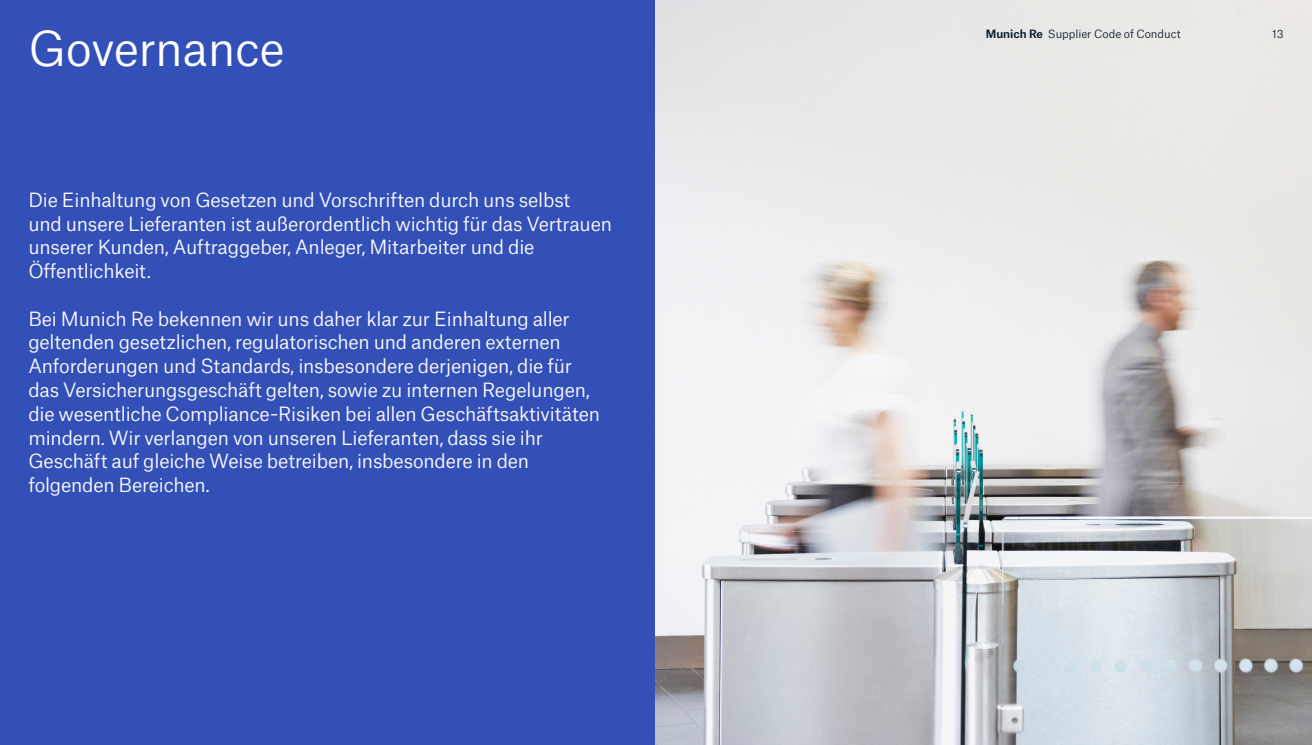
<style>
.page{position:relative;width:1312px;height:745px;background:#fff}
.page>*{position:absolute;margin:0;border:0;box-sizing:border-box;transform-origin:0 0}
.t1{font:46.25px "Munich Re Neue";letter-spacing:-.01em;color:#fff}
.t2{font:18.75px/23.8px "Munich Re Neue";letter-spacing:-.01em;color:#fff}
.t3{font:11px "Munich Re Neue";color:#0f1e32}
.s1{font-weight:700}
</style>
<div class="page">
<div style="left:0;top:0;width:1311px;height:744px;background:#3350b8"></div>
<img style="left:656px;top:0;width:655px;height:744px">
<h1 class="t1" style="left:28px;top:12px;width:258px">Governance</h1>
<p class="t2" style="left:28px;top:186px;width:585px">Die Einhaltung von Gesetzen und Vorschriften durch uns selbst<br>und unsere Lieferanten ist außerordentlich wichtig für das Vertrauen unserer Kunden, Auftraggeber, Anleger, Mitarbeiter und die Öffentlichkeit.</p>
<p class="t2" style="left:28px;top:304px;width:573px">Bei Munich Re bekennen wir uns daher klar zur Einhaltung aller geltenden gesetzlichen, regulatorischen und anderen externen Anforderungen und Standards, insbesondere derjenigen, die für das Versicherungsgeschäft gelten, sowie zu internen Regelungen, die wesentliche Compliance-Risiken bei allen Geschäftsaktivitäten mindern. Wir verlangen von unseren Lieferanten, dass sie ihr Geschäft auf gleiche Weise betreiben, insbesondere in den folgenden Bereichen.</p>
<p class="t3" style="left:985px;top:25px;width:196px"><span class="s1">Munich Re</span> Supplier Code of Conduct</p>
<p class="t3" style="left:1271px;top:25px;width:13px">13</p>
</div>
